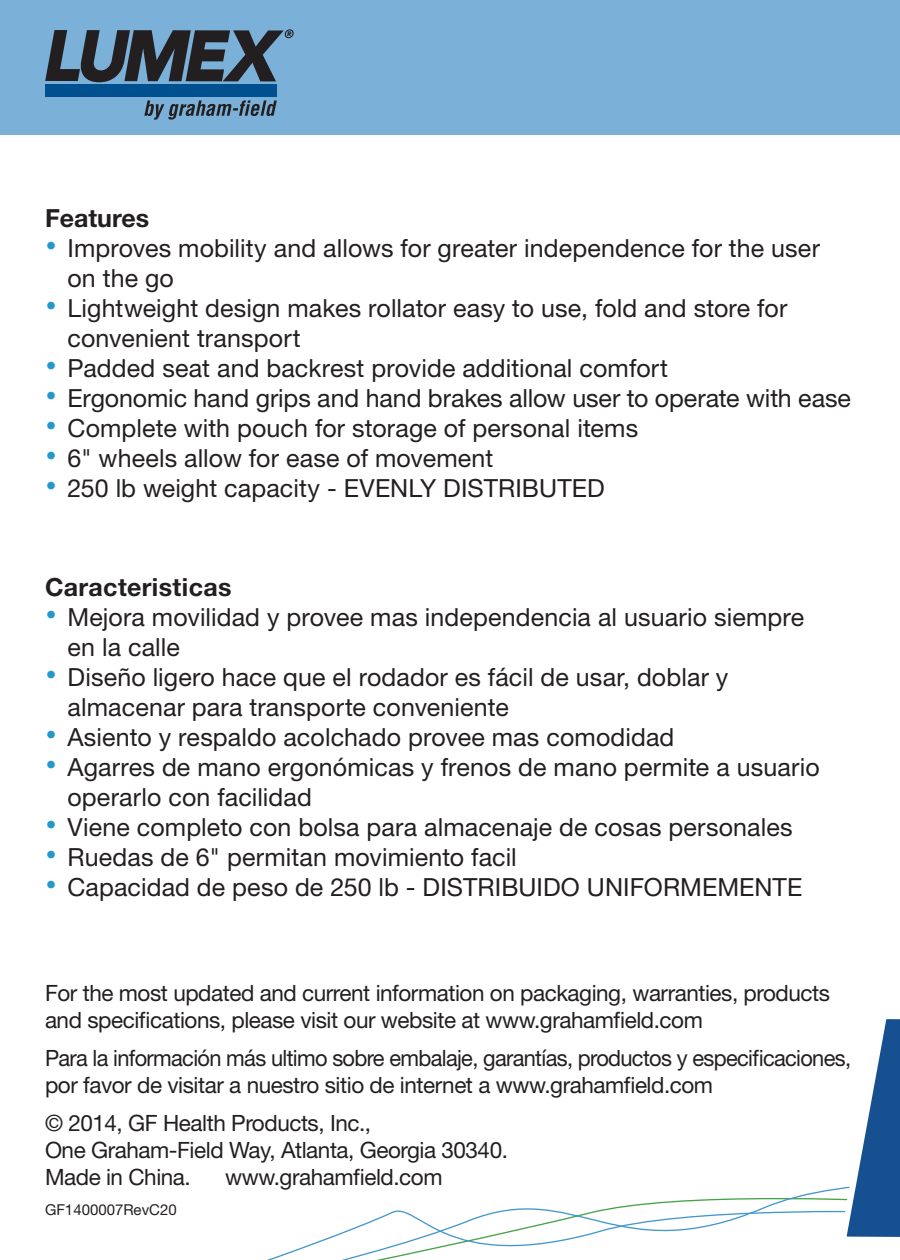
<style>
.page{position:relative;width:900px;height:1260px;background:#fff}
.page>*{position:absolute;margin:0;border:0;box-sizing:border-box;transform-origin:0 0}
.t1{font:25px/30px "Helvetica Neue LT Std";letter-spacing:.005em;color:#231f20}
.t2{font:700 25px "Helvetica Neue LT Std";letter-spacing:.01em;color:#231f20}
.t3{font:22.5px/27px "Helvetica Neue LT Std";letter-spacing:-.02em;color:#231f20}
.t4{font:15px "Helvetica Neue LT Std";color:#231f20}
.s1{font-family:"Raleway";font-weight:900;font-size:32.5px;color:#2498cb}
</style>
<div class="page">
<svg style="left:267px;top:1188px;width:569px;height:72px"></svg>
<svg style="left:836px;top:1019px;width:64px;height:218px"></svg>
<div style="left:0;top:0;width:900px;height:135px;background:#7bb0d9"></div>
<div style="left:45px;top:85px;width:232px;height:12px;background:#005090"></div>
<svg style="left:144px;top:100px;width:133px;height:20px"></svg>
<svg style="left:45px;top:29px;width:249px;height:53px"></svg>
<p class="t2" style="left:45px;top:202px;width:106px">Features</p>
<p class="t1" style="left:68px;top:232px;width:754px;text-indent:-22px"><span class="s1">•</span> Improves mobility and allows for greater independence for the user on the go</p>
<p class="t1" style="left:68px;top:292px;width:721px;text-indent:-22px"><span class="s1">•</span> Lightweight design makes rollator easy to use, fold and store for convenient transport</p>
<p class="t1" style="left:45px;top:352px;width:625px"><span class="s1">•</span> Padded seat and backrest provide additional comfort</p>
<p class="t1" style="left:45px;top:382px;width:808px"><span class="s1">•</span> Ergonomic hand grips and hand brakes allow user to operate with ease</p>
<p class="t1" style="left:45px;top:412px;width:595px"><span class="s1">•</span> Complete with pouch for storage of personal items</p>
<p class="t1" style="left:45px;top:442px;width:450px"><span class="s1">•</span> 6" wheels allow for ease of movement</p>
<p class="t1" style="left:45px;top:472px;width:561px"><span class="s1">•</span> 250 lb weight capacity - EVENLY DISTRIBUTED</p>
<p class="t2" style="left:45px;top:571px;width:188px">Caracteristicas</p>
<p class="t1" style="left:68px;top:601px;width:738px;text-indent:-22px"><span class="s1">•</span> Mejora movilidad y provee mas independencia al usuario siempre en la calle</p>
<p class="t1" style="left:68px;top:661px;width:662px;text-indent:-22px"><span class="s1">•</span> Diseño ligero hace que el rodador es fácil de usar, doblar y almacenar para transporte conveniente</p>
<p class="t1" style="left:45px;top:721px;width:631px"><span class="s1">•</span> Asiento y respaldo acolchado provee mas comodidad</p>
<p class="t1" style="left:68px;top:751px;width:754px;text-indent:-22px"><span class="s1">•</span> Agarres de mano ergonómicas y frenos de mano permite a usuario operarlo con facilidad</p>
<p class="t1" style="left:45px;top:811px;width:749px"><span class="s1">•</span> Viene completo con bolsa para almacenaje de cosas personales</p>
<p class="t1" style="left:45px;top:841px;width:473px"><span class="s1">•</span> Ruedas de 6" permitan movimiento facil</p>
<p class="t1" style="left:45px;top:871px;width:759px"><span class="s1">•</span> Capacidad de peso de 250 lb - DISTRIBUIDO UNIFORMEMENTE</p>
<p class="t3" style="left:45px;top:979px;width:787px">For the most updated and current information on packaging, warranties, products and specifications, please visit our website at www.grahamfield.com</p>
<p class="t3" style="left:45px;top:1044px;width:808px">Para la información más ultimo sobre embalaje, garantías, productos y especificaciones, por favor de visitar a nuestro sitio de internet a www.grahamfield.com</p>
<p class="t3" style="left:45px;top:1109px;width:328px">© 2014, GF Health Products, Inc.,</p>
<p class="t3" style="left:45px;top:1136px;width:465px">One Graham-Field Way, Atlanta, Georgia 30340.</p>
<p class="t3" style="left:45px;top:1163px;width:147px">Made in China.</p>
<p class="t3" style="left:225px;top:1163px;width:219px">www.grahamfield.com</p>
<p class="t4" style="left:45px;top:1201px;width:133px">GF1400007RevC20</p>
</div>
